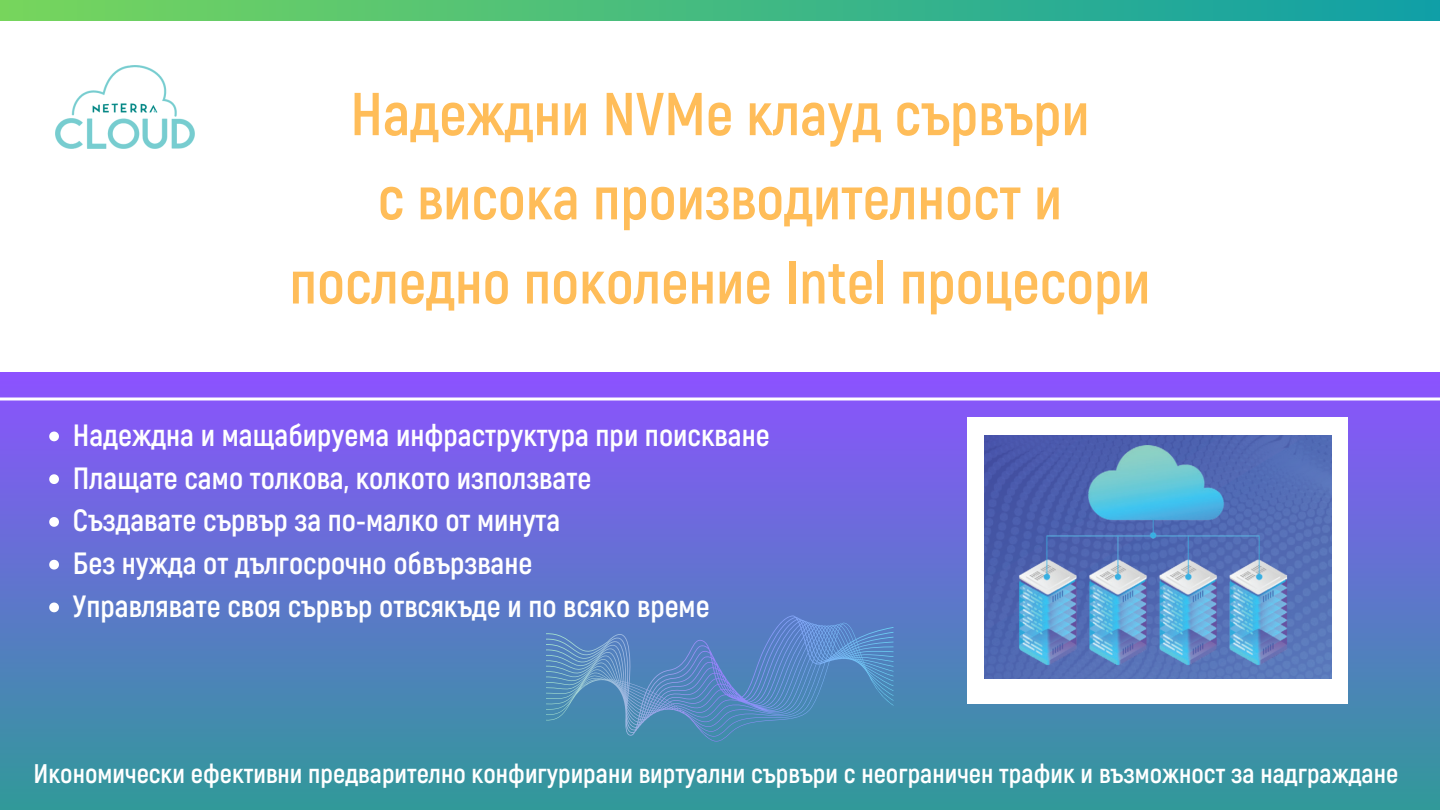
<style>
.page{position:relative;width:1440px;height:810px;background:#fff}
.page>*{position:absolute;margin:0;border:0;box-sizing:border-box;transform-origin:0 0}
.t1{font:700 60.4px "Akrobat";color:#ffbd59}
.t2{font:700 30.7px "Akrobat";color:#fff}
.t3{font:700 26.9px "Akrobat";color:#fff}
</style>
<div class="page">
<div style="left:0;top:0;width:1440px;height:21px;background:linear-gradient(to right,#77d55c,#109fa7)"></div>
<div style="left:0;top:373px;width:1440px;height:437px;background:linear-gradient(to bottom,#8d53ff,#309999)"></div>
<svg style="left:546px;top:616px;width:348px;height:126px;background:#5389bd"></svg>
<div style="left:967px;top:417px;width:381px;height:287px;background:#fff"></div>
<img style="left:985px;top:436px;width:346px;height:243px">
<hr style="left:0;top:398px;width:1440px;height:2px;background:#fff">
<svg style="left:49px;top:432px;width:10px;height:9px"></svg>
<svg style="left:49px;top:474px;width:10px;height:10px"></svg>
<svg style="left:49px;top:517px;width:10px;height:10px"></svg>
<svg style="left:49px;top:560px;width:10px;height:10px"></svg>
<svg style="left:49px;top:603px;width:10px;height:9px"></svg>
<img style="left:55px;top:65px;width:140px;height:84px">
<p class="t1" style="left:350px;top:79px;width:741px">Надеждни NVMe клауд сървъри</p>
<p class="t1" style="left:378px;top:163px;width:686px">с висока производителност и</p>
<p class="t1" style="left:289px;top:247px;width:863px">последно поколение Intel процесори</p>
<p class="t2" style="left:73px;top:417px;width:698px">Надеждна и мащабируема инфраструктура при поискване</p>
<p class="t2" style="left:73px;top:460px;width:520px">Плащате само толкова, колкото използвате</p>
<p class="t2" style="left:73px;top:503px;width:489px">Създавате сървър за по-малко от минута</p>
<p class="t2" style="left:73px;top:545px;width:461px">Без нужда от дългосрочно обвързване</p>
<p class="t2" style="left:73px;top:588px;width:638px">Управлявате своя сървър отвсякъде и по всяко време</p>
<p class="t3" style="left:34px;top:758px;width:1366px">Икономически ефективни предварително конфигурирани виртуални сървъри с неограничен трафик и възможност за надграждане</p>
</div>
